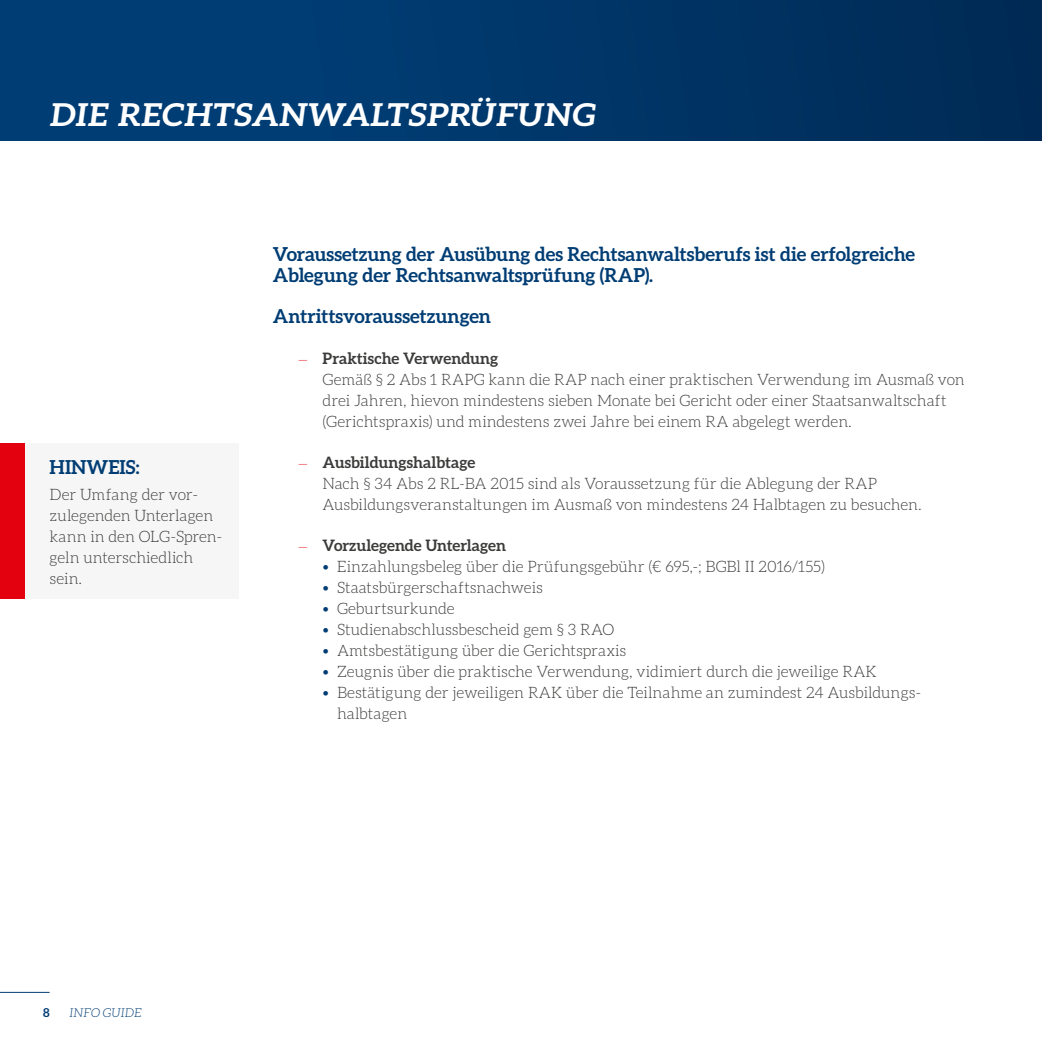
<style>
.page{position:relative;width:1042px;height:1042px;background:#fff}
.page>*{position:absolute;margin:0;border:0;box-sizing:border-box;transform-origin:0 0}
.t1{font:italic 700 31.5px "Aleo";letter-spacing:-.04em;color:#fff;scale:1.07 1}
.t2{font:700 19.25px/21px "Aleo";color:#003d74}
.t3{font:300 15.75px/21px "Aleo";color:#3b3b3a}
.t4{font:700 15.75px "Aleo";letter-spacing:-.005em;color:#3b3b3a}
.t5{font:italic 300 12.25px "Aleo";letter-spacing:-.005em;color:#003d74}
.t6{font:700 12.25px "Aleo";color:#003d74}
.s1{font-size:13.12px;color:#e3000f}
.s2{font-weight:700}
.s3{font-weight:300;font-size:13.12px;color:#e3000f}
.s4{color:#003d74}
</style>
<div class="page">
<div style="left:0;top:0;width:1042px;height:141px;background:linear-gradient(to right,#00417b,#002c57)"></div>
<hr style="left:0;top:992px;width:50px;height:1px;background:#003d74">
<div style="left:0;top:443px;width:25px;height:155px;background:#e3000f"></div>
<div style="left:25px;top:443px;width:214px;height:155px;background:#f6f6f6"></div>
<h1 class="t1" style="left:50px;top:96px;width:513px">DIE RECHTSANWALTSPRÜFUNG</h1>
<p class="t2" style="left:50px;top:456px;width:91px">HINWEIS:</p>
<p class="t3" style="left:50px;top:484px;width:174px">Der Umfang der vor&shy;zulegenden Unterlagen kann in den OLG-Spren&shy;geln unterschiedlich sein.</p>
<p class="t2" style="left:273px;top:243px;width:644px">Voraussetzung der Ausübung des Rechtsanwaltsberufs ist die erfolgreiche<br>Ablegung der Rechtsanwaltsprüfung (RAP).</p>
<p class="t2" style="left:273px;top:305px;width:220px">Antrittsvoraussetzungen</p>
<p class="t3" style="left:322px;top:348px;width:644px;text-indent:-25px"><span class="s1">—</span> <span class="s2">Praktische Verwendung<br></span>Gemäß § 2 Abs 1 RAPG kann die RAP nach einer praktischen Verwendung im Ausmaß von drei Jahren, hievon mindestens sieben Monate bei Gericht oder einer Staatsanwaltschaft (Gerichtspraxis) und mindestens zwei Jahre bei einem RA abgelegt werden.</p>
<p class="t3" style="left:322px;top:451px;width:601px;text-indent:-25px"><span class="s1">—</span> <span class="s2">Ausbildungshalbtage<br></span>Nach § 34 Abs 2 RL-BA 2015 sind als Voraussetzung für die Ablegung der RAP<br>Ausbildungsveranstaltungen im Ausmaß von mindestens 24 Halbtagen zu besuchen.</p>
<p class="t4" style="left:298px;top:536px;width:210px"><span class="s3">—</span> Vorzulegende Unterlagen</p>
<p class="t3" style="left:322px;top:555px;width:504px"><span class="s4">•</span> Einzahlungsbeleg über die Prüfungsgebühr (€ 695,-; BGBl II 2016/155)</p>
<p class="t3" style="left:322px;top:576px;width:222px"><span class="s4">•</span> Staatsbürgerschaftsnachweis</p>
<p class="t3" style="left:322px;top:597px;width:133px"><span class="s4">•</span> Geburtsurkunde</p>
<p class="t3" style="left:322px;top:618px;width:293px"><span class="s4">•</span> Studienabschlussbescheid gem § 3 RAO</p>
<p class="t3" style="left:322px;top:639px;width:305px"><span class="s4">•</span> Amtsbestätigung über die Gerichtspraxis</p>
<p class="t3" style="left:322px;top:660px;width:556px"><span class="s4">•</span> Zeugnis über die praktische Verwendung, vidimiert durch die jeweilige RAK</p>
<p class="t3" style="left:337px;top:681px;width:586px;text-indent:-14px"><span class="s4">•</span> Bestätigung der jeweiligen RAK über die Teilnahme an zumindest 24 Ausbildungs&shy;halbtagen</p>
<p class="t6" style="left:43px;top:1005px;width:8px">8</p>
<p class="t5" style="left:69px;top:1006px;width:74px">INFO GUIDE</p>
</div>
